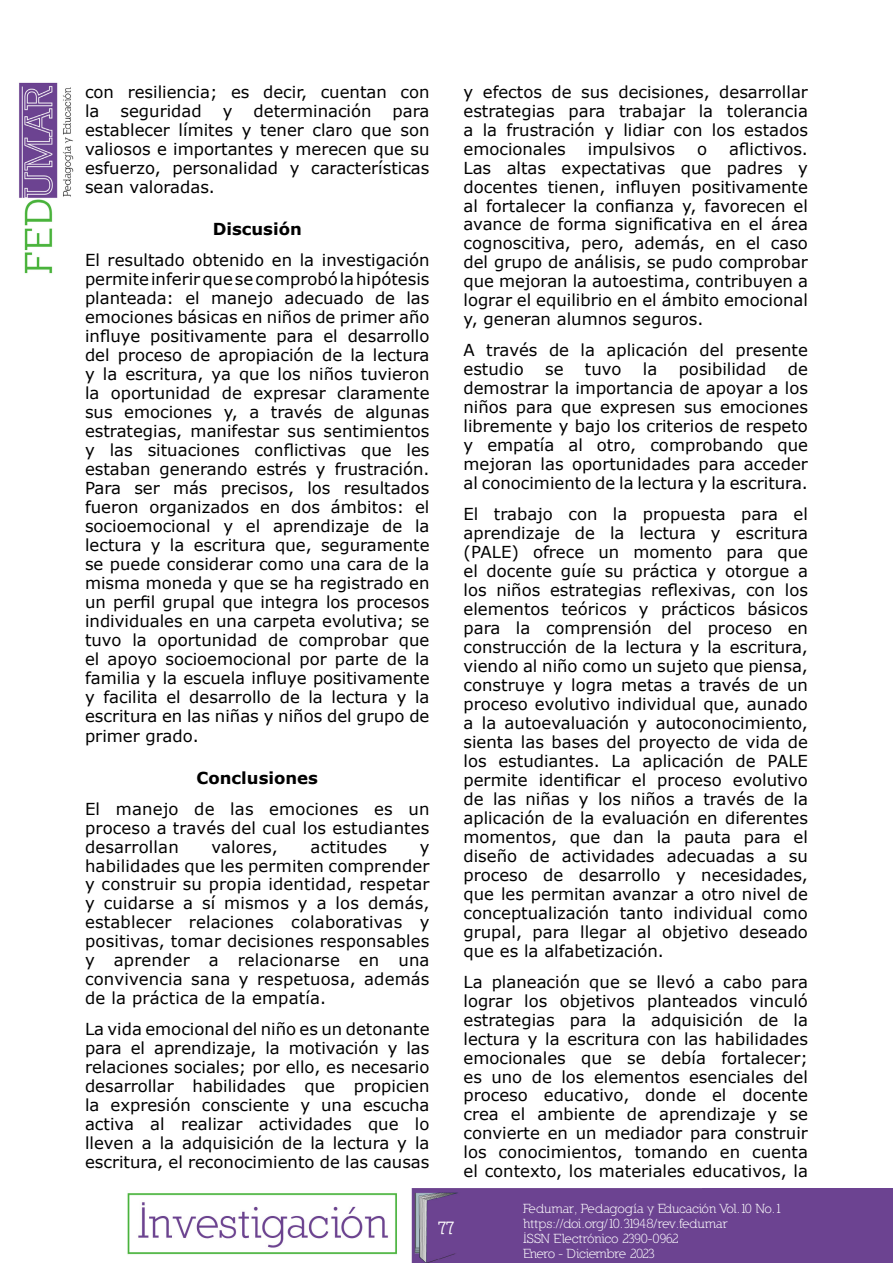
<style>
.page{position:relative;width:893px;height:1263px;background:#fff}
.page>*{position:absolute;margin:0;border:0;box-sizing:border-box;transform-origin:0 0}
.t1{font:700 18px "Nilland";color:#fff}
.t2{font:16.5px/19px "Verdana";color:#000;text-align:justify}
.t3{font:700 16.5px "Verdana";color:#000}
.t4{font:13.5px/15px "Nilland";letter-spacing:-.035em;color:#fff}
</style>
<div class="page">
<div style="left:412px;top:1189px;width:481px;height:74px;background:#6c4391"></div>
<img style="left:19px;top:82px;width:55px;height:192px">
<img style="left:127px;top:1193px;width:270px;height:62px">
<p class="t2" style="left:85px;top:82px;width:346px">con resiliencia; es decir, cuentan con la</p>
<p class="t2" style="left:121px;top:101px;width:83px">seguridad</p>
<p class="t2" style="left:223px;top:101px;width:11px">y</p>
<p class="t2" style="left:254px;top:101px;width:120px">determinación</p>
<p class="t2" style="left:85px;top:101px;width:346px;text-indent:308px">para establecer límites y tener claro que son valiosos e importantes y merecen que su esfuerzo, personalidad y características sean valoradas.</p>
<p class="t3" style="left:213px;top:218px;width:91px">Discusión</p>
<p class="t2" style="left:85px;top:251px;width:346px">El resultado obtenido en la investigación permite inferir que se comprobó la hipótesis planteada: el manejo adecuado de las emociones básicas en niños de primer año influye positivamente para el desarrollo del proceso de apropiación de la lectura y la escritura, ya que los niños tuvieron la oportunidad de expresar claramente sus emociones y, a través de algunas estrategias, manifestar sus sentimientos y las situaciones conflictivas que les estaban generando estrés y frustración.<br>Para ser más precisos, los resultados fueron organizados en dos ámbitos: el socioemocional y el aprendizaje de la lectura y la escritura que, seguramente se puede considerar como una cara de la misma moneda y que se ha registrado en un perfil grupal que integra los procesos individuales en una carpeta evolutiva; se tuvo la oportunidad de comprobar que el apoyo socioemocional por parte de la familia y la escuela influye positivamente y facilita el desarrollo de la lectura y la escritura en las niñas y niños del grupo de primer grado.</p>
<p class="t3" style="left:197px;top:766px;width:123px">Conclusiones</p>
<p class="t2" style="left:85px;top:799px;width:346px">El manejo de las emociones es un proceso a través del cual los estudiantes desarrollan</p>
<p class="t2" style="left:211px;top:837px;width:68px">valores,</p>
<p class="t2" style="left:311px;top:837px;width:78px">actitudes</p>
<p class="t2" style="left:85px;top:837px;width:346px;text-indent:335px">y habilidades que les permiten comprender y construir su propia identidad, respetar y cuidarse a sí mismos y a los demás, establecer relaciones colaborativas y positivas, tomar decisiones responsables y aprender a relacionarse en una convivencia sana y respetuosa, además de la práctica de la empatía.</p>
<p class="t2" style="left:85px;top:1020px;width:346px">La vida emocional del niño es un detonante para el aprendizaje, la motivación y las relaciones sociales; por ello, es necesario desarrollar habilidades que propicien la expresión consciente y una escucha activa al realizar actividades que lo lleven a la adquisición de la lectura y la escritura, el reconocimiento de las causas</p>
<p class="t1" style="left:438px;top:1217px;width:19px">77</p>
<p class="t2" style="left:463px;top:82px;width:346px">y efectos de sus decisiones, desarrollar estrategias para trabajar la tolerancia a la frustración y lidiar con los estados emocionales</p>
<p class="t2" style="left:463px;top:139px;width:346px;text-indent:266px">aflictivos.<br>Las altas expectativas que padres y docentes tienen, influyen positivamente al fortalecer la confianza y, favorecen el avance de forma significativa en el área cognoscitiva, pero, además, en el caso del grupo de análisis, se pudo comprobar que mejoran la autoestima, contribuyen a lograr el equilibrio en el ámbito emocional y, generan alumnos seguros.</p>
<p class="t2" style="left:463px;top:341px;width:346px">A través de la aplicación del presente estudio</p>
<p class="t2" style="left:588px;top:139px;width:89px">impulsivos</p>
<p class="t2" style="left:697px;top:139px;width:12px">o</p>
<p class="t2" style="left:463px;top:360px;width:346px;text-indent:324px">de demostrar la importancia de apoyar a los niños para que expresen sus emociones libremente y bajo los criterios de respeto y empatía al otro, comprobando que mejoran las oportunidades para acceder al conocimiento de la lectura y la escritura.</p>
<p class="t2" style="left:463px;top:504px;width:346px">El trabajo con la propuesta para el aprendizaje de la lectura y escritura (PALE) ofrece un momento para que el docente guíe su práctica y otorgue a los niños estrategias reflexivas, con los elementos teóricos y prácticos básicos para la comprensión del proceso en construcción de la lectura y la escritura, viendo al niño como un sujeto que piensa, construye y logra metas a través de un proceso evolutivo individual que, aunado a la autoevaluación y autoconocimiento, sienta las bases del proyecto de vida de los estudiantes. La aplicación de PALE permite identificar el proceso evolutivo de las niñas y los niños a través de la aplicación de la evaluación en diferentes momentos, que dan la pauta para el diseño de actividades adecuadas a su proceso de desarrollo y necesidades, que les permitan avanzar a otro nivel de conceptualización tanto individual como grupal, para llegar al objetivo deseado que es la alfabetización.</p>
<p class="t2" style="left:463px;top:972px;width:346px">La planeación que se llevó a cabo para lograr los objetivos planteados vinculó estrategias para la adquisición de la lectura y la escritura con las habilidades emocionales que se debía fortalecer; es uno de los elementos esenciales del proceso educativo, donde el docente crea el ambiente de aprendizaje y se convierte en un mediador para construir los conocimientos, tomando en cuenta el contexto, los materiales educativos, la</p>
<p class="t2" style="left:545px;top:360px;width:20px">se</p>
<p class="t2" style="left:585px;top:360px;width:38px">tuvo</p>
<p class="t2" style="left:643px;top:360px;width:16px">la</p>
<p class="t2" style="left:679px;top:360px;width:89px">posibilidad</p>
<p class="t4" style="left:523px;top:1201px;width:261px">Fedumar, Pedagogía y Educación Vol.10 No.1 https://doi.org/10.31948/rev.fedumar<br>ISSN Electrónico 2390-0962<br>Enero - Diciembre 2023</p>
</div>
